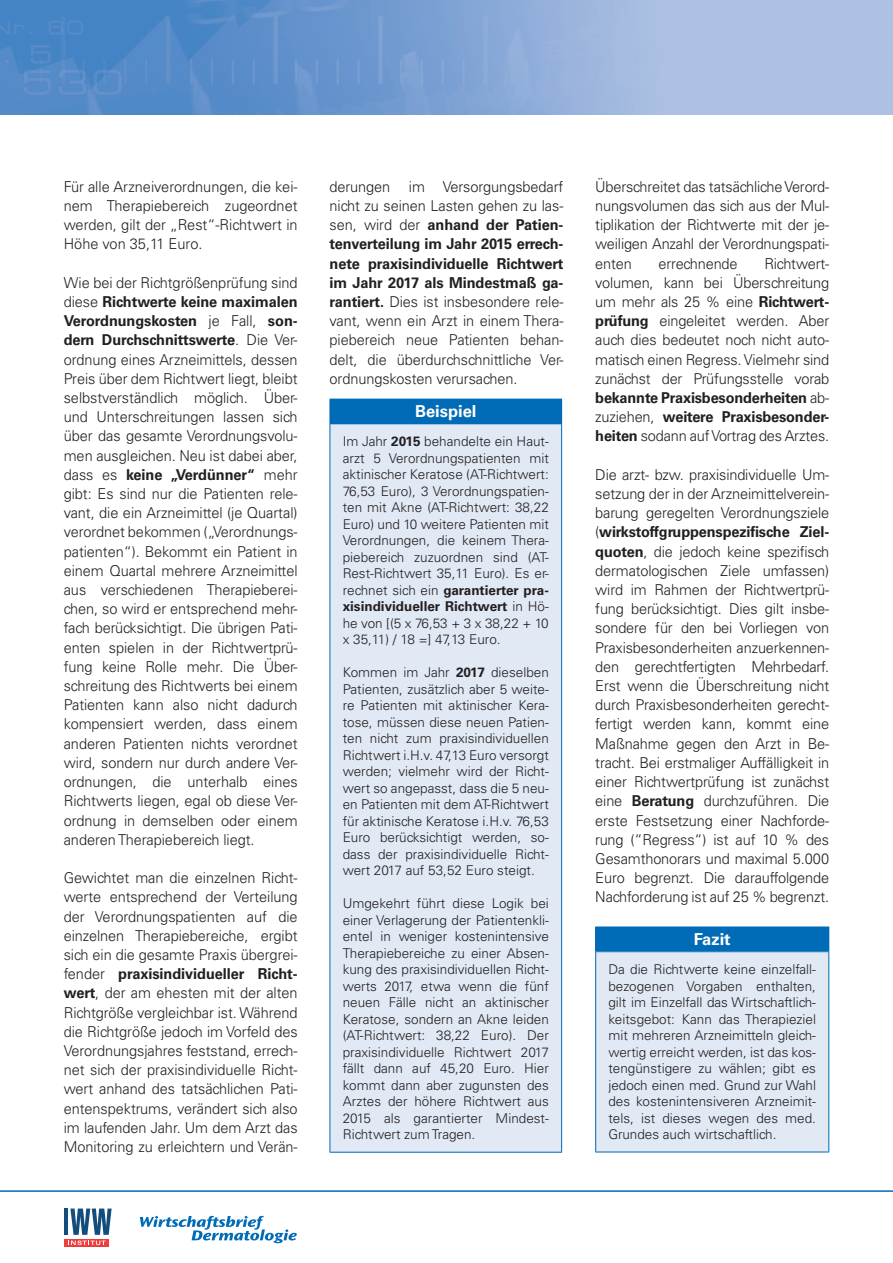
<style>
.page{position:relative;width:893px;height:1263px;background:#fff}
.page>*{position:absolute;margin:0;border:0;box-sizing:border-box;transform-origin:0 0}
.kh0__Kasten_Titel{font:700 16.5px "Univers LT Std";color:#fff}
.g0__Grundtext{font:300 15px/19.2px "Univers LT Std";letter-spacing:-.01em;color:#231f20;text-align:justify}
.kg0__Kasten__Grundte{font:300 13.5px/16.5px "Univers LT Std";color:#231f20;text-align:justify}
.s1{font-weight:700}
</style>
<div class="page">
<img style="left:0;top:0;width:893px;height:115px">
<hr style="left:0;top:1190px;width:893px;height:2px;background:#006bb6">
<div style="left:64px;top:1239px;width:45px;height:8px;background:#ee3d3c"></div>
<hr style="left:64px;top:1208px;width:4px;height:27px;background:#134d7e">
<svg style="left:68px;top:1208px;width:44px;height:37px"></svg>
<svg style="left:140px;top:1216px;width:157px;height:27px"></svg>
<div style="left:330px;top:399px;width:232px;height:25px;background:#006bb6"></div>
<div style="left:330px;top:424px;width:232px;height:728px;background:#e1e9f5"></div>
<hr style="left:330px;top:424px;width:1px;height:728px;background:#006bb6">
<hr style="left:561px;top:424px;width:1px;height:728px;background:#006bb6">
<hr style="left:330px;top:1152px;width:232px;height:1px;background:#006bb6">
<div style="left:596px;top:927px;width:233px;height:25px;background:#006bb6"></div>
<div style="left:596px;top:952px;width:233px;height:200px;background:#e1e9f5"></div>
<svg style="left:595px;top:927px;width:1px;height:24px"></svg>
<hr style="left:595px;top:951px;width:234px;height:1px;background:#006bb6">
<hr style="left:595px;top:952px;width:1px;height:199px;background:#006bb6">
<hr style="left:828px;top:952px;width:1px;height:199px;background:#006bb6">
<hr style="left:595px;top:1151px;width:234px;height:1px;background:#006bb6">
<p class="g0__Grundtext" style="left:64px;top:177px;width:235px">Für alle Arzneiverordnungen, die kei&shy;nem Therapiebereich zugeordnet werden, gilt der „Rest“-Richtwert in Höhe von 35,11 Euro.</p>
<p class="g0__Grundtext" style="left:64px;top:273px;width:235px">Wie bei der Richtgrößenprüfung sind diese <span class="s1">Richtwerte keine maximalen Verordnungskosten</span> je Fall, <span class="s1">son&shy;dern Durchschnittswerte</span>. Die Ver&shy;ordnung eines Arzneimittels, dessen Preis über dem Richtwert liegt, bleibt selbstverständlich möglich. Über&shy;und Unterschreitungen lassen sich über das gesamte Verordnungsvolu&shy;men ausgleichen. Neu ist dabei aber, dass es <span class="s1">keine „Verdünner“</span> mehr gibt: Es sind nur die Patienten rele&shy;vant, die ein Arzneimittel (je Quartal) verordnet bekommen („Verordnungs&shy;patienten“). Bekommt ein Patient in einem Quartal mehrere Arzneimittel aus verschiedenen Therapieberei&shy;chen, so wird er entsprechend mehr&shy;fach berücksichtigt. Die übrigen Pati&shy;enten spielen in der Richtwertprü&shy;fung keine Rolle mehr. Die Über&shy;schreitung des Richtwerts bei einem Patienten kann also nicht dadurch kompensiert werden, dass einem anderen Patienten nichts verordnet wird, sondern nur durch andere Ver&shy;ordnungen, die unterhalb eines Richtwerts liegen, egal ob diese Ver&shy;ordnung in demselben oder einem anderen Therapiebereich liegt.</p>
<p class="g0__Grundtext" style="left:64px;top:868px;width:235px">Gewichtet man die einzelnen Richt&shy;werte entsprechend der Verteilung der Verordnungspatienten auf die einzelnen Therapiebereiche, ergibt sich ein die gesamte Praxis übergrei&shy;fender <span class="s1">praxisindividueller Richt&shy;wert</span>, der am ehesten mit der alten Richtgröße vergleichbar ist. Während die Richtgröße jedoch im Vorfeld des Verordnungsjahres feststand, errech&shy;net sich der praxisindividuelle Richt&shy;wert anhand des tatsächlichen Pati&shy;entenspektrums, verändert sich also im laufenden Jahr. Um dem Arzt das Monitoring zu erleichtern und Verän-</p>
<p class="g0__Grundtext" style="left:330px;top:177px;width:235px;text-indent:79px">im Versorgungsbedarf nicht zu seinen Lasten gehen zu las&shy;sen, wird der <span class="s1">anhand der Patien&shy;tenverteilung im Jahr 2015 errech&shy;nete praxisindividuelle Richtwert im Jahr 2017 als Mindestmaß ga&shy;rantiert.</span> Dies ist insbesondere rele&shy;vant, wenn ein Arzt in einem Thera&shy;piebereich neue Patienten behan&shy;delt, die überdurchschnittliche Ver&shy;ordnungskosten verursachen.</p>
<p class="kh0__Kasten_Titel" style="left:415px;top:402px;width:63px">Beispiel</p>
<p class="kg0__Kasten__Grundte" style="left:343px;top:433px;width:208px">Im Jahr <span class="s1">2015</span> behandelte ein Haut&shy;arzt 5 Verordnungspatienten mit aktinischer Keratose (AT-Richtwert:<br>76,53 Euro), 3 Verordnungspatien&shy;ten mit Akne (AT-Richtwert: 38,22<br>Euro) und 10 weitere Patienten mit Verordnungen, die keinem Thera&shy;piebereich zuzuordnen sind (AT-Rest-Richtwert 35,11 Euro). Es er&shy;rechnet sich ein <span class="s1">garantierter pra&shy;xisindividueller Richtwert</span> in Hö&shy;he von [(5 x 76,53 + 3 x 38,22 + 10 x 35,11) / 18 =] 47,13 Euro.</p>
<p class="kg0__Kasten__Grundte" style="left:343px;top:664px;width:208px">Kommen im Jahr <span class="s1">2017</span> dieselben Patienten, zusätzlich aber 5 weite&shy;re Patienten mit aktinischer Kera&shy;tose, müssen diese neuen Patien&shy;ten nicht zum praxisindividuellen Richtwert i.H.v. 47,13 Euro versorgt werden; vielmehr wird der Richt&shy;wert so angepasst, dass die 5 neu&shy;en Patienten mit dem AT-Richtwert für aktinische Keratose i.H.v. 76,53<br>Euro berücksichtigt werden, so&shy;dass der praxisindividuelle Richt&shy;wert 2017 auf 53,52 Euro steigt.</p>
<p class="kg0__Kasten__Grundte" style="left:343px;top:895px;width:208px">Umgekehrt führt diese Logik bei einer Verlagerung der Patientenkli&shy;entel in weniger kostenintensive Therapiebereiche zu einer Absen&shy;kung des praxisindividuellen Richt&shy;werts 2017, etwa wenn die fünf neuen Fälle nicht an aktinischer Keratose, sondern an Akne leiden (AT-Richtwert: 38,22 Euro). Der praxisindividuelle Richtwert 2017 fällt dann auf 45,20 Euro. Hier kommt dann aber zugunsten des Arztes der höhere Richtwert aus 2015 als garantierter Mindest-Richtwert zum Tragen.</p>
<p class="g0__Grundtext" style="left:330px;top:177px;width:62px">derungen</p>
<p class="g0__Grundtext" style="left:595px;top:177px;width:235px">Überschreitet das tatsächliche Verord&shy;nungsvolumen das sich aus der Mul&shy;tiplikation der Richtwerte mit der je&shy;weiligen Anzahl der Verordnungspati&shy;enten</p>
<p class="g0__Grundtext" style="left:595px;top:254px;width:235px;text-indent:169px">Richtwert&shy;volumen, kann bei Überschreitung um mehr als 25 % eine <span class="s1">Richtwert&shy;prüfung</span> eingeleitet werden. Aber auch dies bedeutet noch nicht auto&shy;matisch einen Regress. Vielmehr sind zunächst der Prüfungsstelle vorab <span class="s1">bekannte Praxisbesonderheiten</span> ab&shy;zuziehen, <span class="s1">weitere Praxisbesonder&shy;heiten</span> sodann auf Vortrag des Arztes.</p>
<p class="g0__Grundtext" style="left:595px;top:465px;width:235px">Die arzt- bzw. praxisindividuelle Um&shy;setzung der in der Arzneimittelverein&shy;barung geregelten Verordnungsziele (<span class="s1">wirkstoffgruppenspezifische Ziel&shy;quoten</span>, die jedoch keine spezifisch dermatologischen Ziele umfassen) wird im Rahmen der Richtwertprü&shy;fung berücksichtigt. Dies gilt insbe&shy;sondere für den bei Vorliegen von Praxisbesonderheiten anzuerkennen&shy;den gerechtfertigten Mehrbedarf.<br>Erst wenn die Überschreitung nicht durch Praxisbesonderheiten gerecht&shy;fertigt werden kann, kommt eine Maßnahme gegen den Arzt in Be&shy;tracht. Bei erstmaliger Auffälligkeit in einer Richtwertprüfung ist zunächst eine <span class="s1">Beratung</span> durchzuführen. Die erste Festsetzung einer Nachforde&shy;rung (“Regress“) ist auf 10 % des Gesamthonorars und maximal 5.000<br>Euro begrenzt. Die darauffolgende Nachforderung ist auf 25 % begrenzt.</p>
<p class="kh0__Kasten_Titel" style="left:694px;top:930px;width:38px">Fazit</p>
<p class="kg0__Kasten__Grundte" style="left:608px;top:961px;width:209px">Da die Richtwerte keine einzelfall&shy;bezogenen Vorgaben enthalten, gilt im Einzelfall das Wirtschaftlich&shy;keitsgebot: Kann das Therapieziel mit mehreren Arzneimitteln gleich&shy;wertig erreicht werden, ist das kos&shy;tengünstigere zu wählen; gibt es jedoch einen med. Grund zur Wahl des kostenintensiveren Arzneimit&shy;tels, ist dieses wegen des med.<br>Grundes auch wirtschaftlich.</p>
<p class="g0__Grundtext" style="left:659px;top:254px;width:81px">errechnende</p>
</div>
